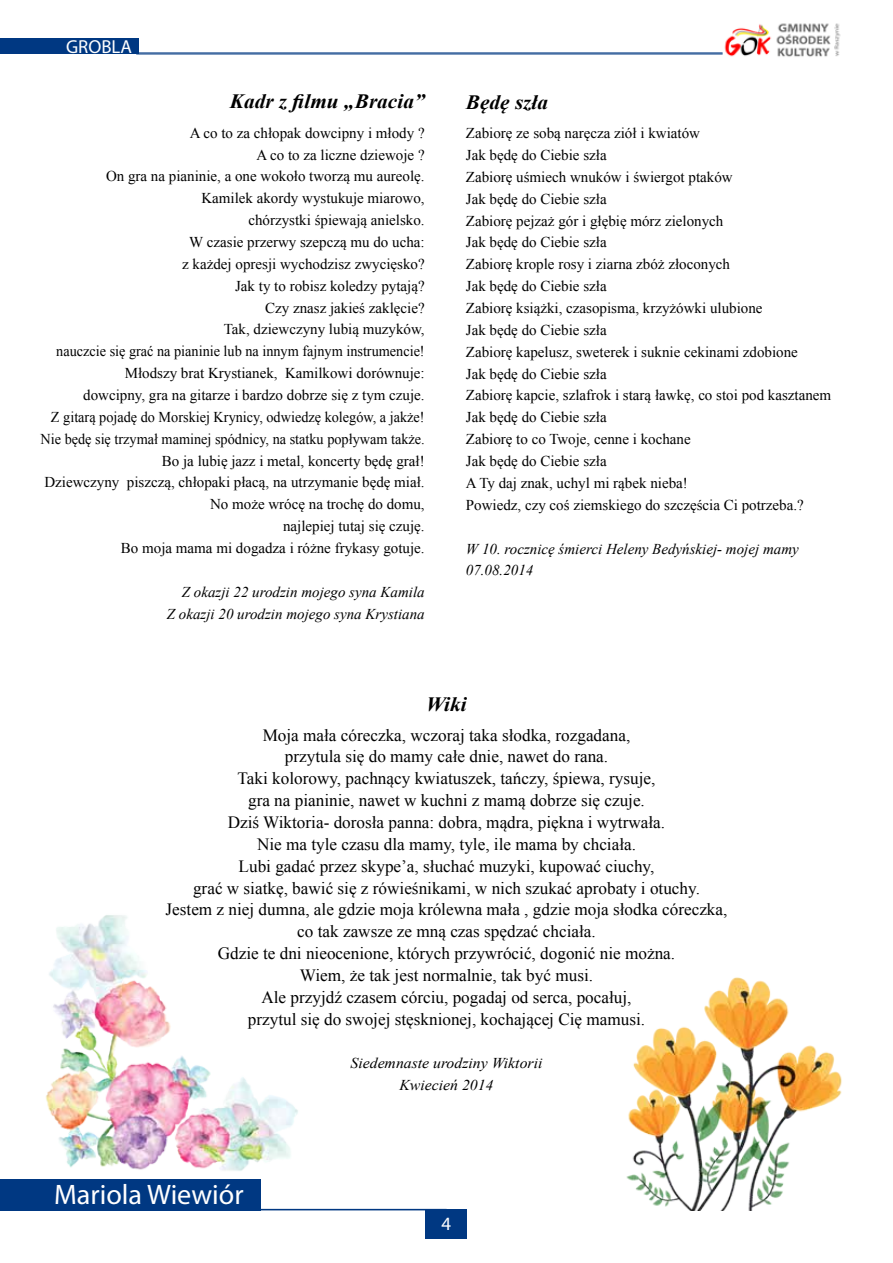
<style>
.page{position:relative;width:893px;height:1263px;background:#fff}
.page>*{position:absolute;margin:0;border:0;box-sizing:border-box;transform-origin:0 0}
.t1{font:28.2px "Myriad Pro";color:#fff}
.t2{font:italic 700 20.25px "Times New Roman";color:#000;scale:1.05 1}
.t3{font:18.9px "Myriad Pro";color:#fff}
.t4{font:17.1px/21.9px "Times New Roman";color:#000;text-align:center}
.t5{font:15px/21.9px "Times New Roman";color:#000;text-align:right}
.t6{font:italic 15px/21.9px "Times New Roman";color:#000;text-align:right}
.t7{font:italic 15px/21.9px "Times New Roman";color:#000;text-align:center;scale:1.05 1}
</style>
<div class="page">
<div style="left:0;top:38px;width:138px;height:16px;background:#003882"></div>
<div style="left:0;top:1179px;width:261px;height:31px;background:#003882"></div>
<div style="left:425px;top:1209px;width:42px;height:29px;background:#003882"></div>
<hr style="left:169px;top:1209px;width:278px;height:1px;background:#003882">
<img style="left:719px;top:23px;width:122px;height:34px">
<hr style="left:136px;top:53px;width:587px;height:1px;background:#003882">
<hr style="left:136px;top:54px;width:587px;height:1px;background:#003882">
<img style="left:626px;top:977px;width:216px;height:233px">
<img style="left:46px;top:915px;width:252px;height:256px">
<p class="t3" style="left:66px;top:35px;width:67px">GROBLA</p>
<h2 class="t2" style="left:230px;top:87px;width:187px">Kadr z filmu „Bracia”</h2>
<p class="t5" style="left:41px;top:121px;width:386px">A co to za chłopak dowcipny i młody ?<br>A co to za liczne dziewoje ?<br>On gra na pianinie, a one wokoło tworzą mu aureolę.<br>Kamilek akordy wystukuje miarowo,<br>chórzystki śpiewają anielsko.<br>W czasie przerwy szepczą mu do ucha:<br>z każdej opresji wychodzisz zwycięsko?<br>Jak ty to robisz koledzy pytają?<br>Czy znasz jakieś zaklęcie?<br>Tak, dziewczyny lubią muzyków,<br>nauczcie się grać na pianinie lub na innym fajnym instrumencie!<br>Młodszy brat Krystianek, Kamilkowi dorównuje:<br>dowcipny, gra na gitarze i bardzo dobrze się z tym czuje.<br>Z gitarą pojadę do Morskiej Krynicy, odwiedzę kolegów, a jakże!<br>Nie będę się trzymał maminej spódnicy, na statku popływam także.<br>Bo ja lubię jazz i metal, koncerty będę grał!<br>Dziewczyny piszczą, chłopaki płacą, na utrzymanie będę miał.<br>No może wrócę na trochę do domu,<br>najlepiej tutaj się czuję.<br>Bo moja mama mi dogadza i różne frykasy gotuje.</p>
<p class="t6" style="left:167px;top:580px;width:259px">Z okazji 22 urodzin mojego syna Kamila<br>Z okazji 20 urodzin mojego syna Krystiana</p>
<h2 class="t2" style="left:466px;top:88px;width:80px">Będę szła</h2>
<p class="t5" style="left:466px;top:122px;width:367px;text-align:left">Zabiorę ze sobą naręcza ziół i kwiatów<br>Jak będę do Ciebie szła<br>Zabiorę uśmiech wnuków i świergot ptaków<br>Jak będę do Ciebie szła<br>Zabiorę pejzaż gór i głębię mórz zielonych<br>Jak będę do Ciebie szła<br>Zabiorę krople rosy i ziarna zbóż złoconych<br>Jak będę do Ciebie szła<br>Zabiorę książki, czasopisma, krzyżówki ulubione<br>Jak będę do Ciebie szła<br>Zabiorę kapelusz, sweterek i suknie cekinami zdobione<br>Jak będę do Ciebie szła<br>Zabiorę kapcie, szlafrok i starą ławkę, co stoi pod kasztanem Jak będę do Ciebie szła<br>Zabiorę to co Twoje, cenne i kochane<br>Jak będę do Ciebie szła<br>A Ty daj znak, uchyl mi rąbek nieba!<br>Powiedz, czy coś ziemskiego do szczęścia Ci potrzeba.?</p>
<p class="t6" style="left:466px;top:537px;width:334px;text-align:left">W 10. rocznicę śmierci Heleny Bedyńskiej- mojej mamy<br>07.08.2014</p>
<h2 class="t2" style="left:426px;top:690px;width:40px">Wiki</h2>
<p class="t4" style="left:166px;top:724px;width:563px">Moja mała córeczka, wczoraj taka słodka, rozgadana,<br>przytula się do mamy całe dnie, nawet do rana.<br>Taki kolorowy, pachnący kwiatuszek, tańczy, śpiewa, rysuje,<br>gra na pianinie, nawet w kuchni z mamą dobrze się czuje.<br>Dziś Wiktoria- dorosła panna: dobra, mądra, piękna i wytrwała.<br>Nie ma tyle czasu dla mamy, tyle, ile mama by chciała.<br>Lubi gadać przez skype’a, słuchać muzyki, kupować ciuchy,<br>grać w siatkę, bawić się z rówieśnikami, w nich szukać aprobaty i otuchy.<br>Jestem z niej dumna, ale gdzie moja królewna mała , gdzie moja słodka córeczka, co tak zawsze ze mną czas spędzać chciała.<br>Gdzie te dni nieocenione, których przywrócić, dogonić nie można.<br>Wiem, że tak jest normalnie, tak być musi.<br>Ale przyjdź czasem córciu, pogadaj od serca, pocałuj,<br>przytul się do swojej stęsknionej, kochającej Cię mamusi.</p>
<p class="t7" style="left:351px;top:1052px;width:184px">Siedemnaste urodziny Wiktorii<br>Kwiecień 2014</p>
<h1 class="t1" style="left:54px;top:1177px;width:191px">Mariola Wiewiór</h1>
<p class="t3" style="left:442px;top:1211px;width:11px">4</p>
</div>
